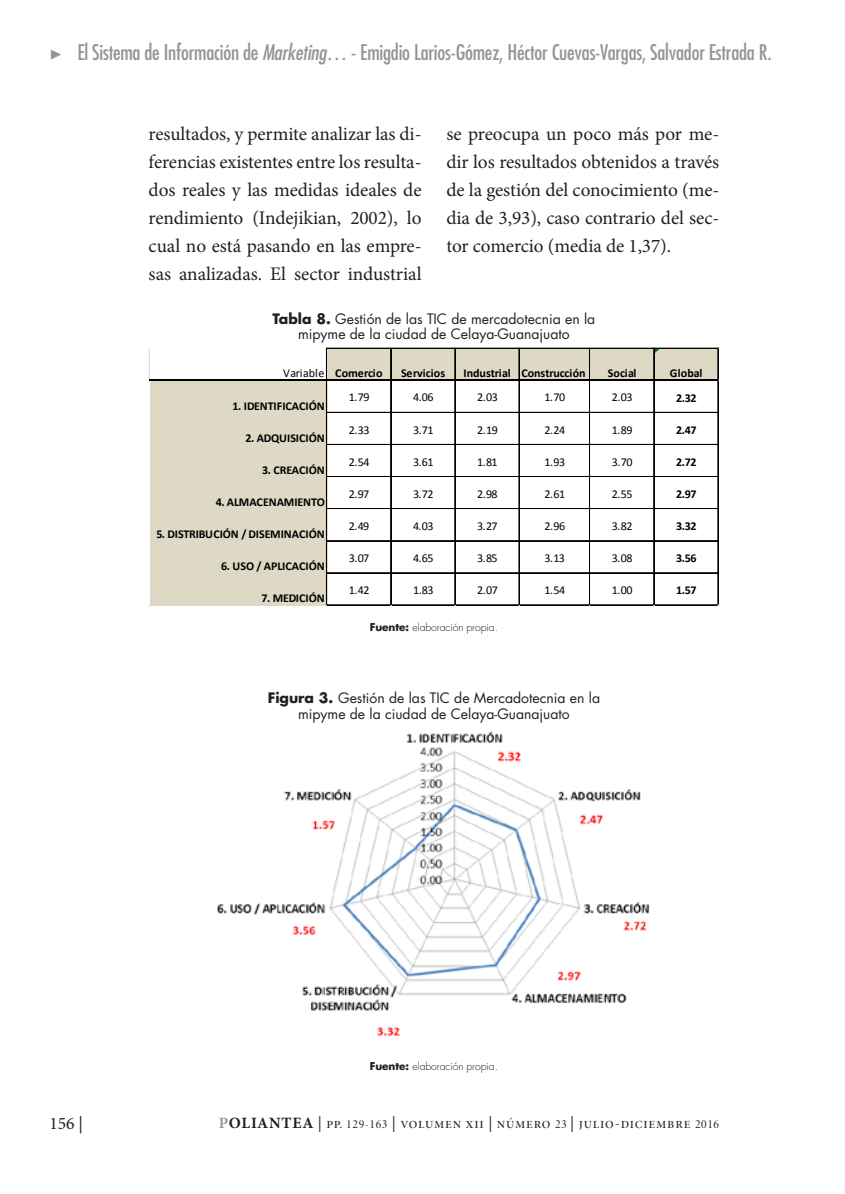
<style>
.page{position:relative;width:845px;height:1194px;background:#fff}
.page>*{position:absolute;margin:0;border:0;box-sizing:border-box;transform-origin:0 0}
.t1{font:condensed 21px "Futura Std";letter-spacing:-.01em;color:#939598}
.TXT{font:19.25px/28px "Minion Pro";letter-spacing:-.005em;color:#231f20;text-align:justify}
.t2{font:17.5px "Minion Pro";color:#231f20}
.t3{font:15.75px "Minion Pro Disp";letter-spacing:.05em;color:#231f20}
.titulo_tabla{font:14px/15.8px "Futura Std";color:#231f20;text-align:center}
.t4{font:700 12.08px "Calibri";letter-spacing:-.005em;color:#000}
.t5{font:12.08px "Calibri";letter-spacing:-.04em;color:#000}
.t6{font:12.08px "Calibri";letter-spacing:.01em;color:#000}
.fuente{font:300 10.5px "Futura Std";letter-spacing:-.01em;color:#231f20}
.s1{font-family:"Minion Pro";font-stretch:normal}
.s2{font-style:italic}
.s3{font-weight:700}
.s4{font-family:"Minion Pro";font-weight:700;color:#939598}
.s5{font-family:"Minion Pro";font-weight:700}
.s6{font-family:"Minion Pro"}
.s7{font-size:12.25px}
</style>
<div class="page">
<div style="left:326px;top:349px;width:392px;height:32px;background:#ddd9c4"></div>
<div style="left:150px;top:380px;width:177px;height:225px;background:#ddd9c4"></div>
<hr style="left:327px;top:348px;width:391px;height:1px;background:#000">
<hr style="left:149px;top:349px;width:1px;height:30px;background:#dadcdd">
<hr style="left:326px;top:348px;width:1px;height:31px;background:#000">
<hr style="left:390px;top:348px;width:1px;height:31px;background:#000">
<hr style="left:391px;top:348px;width:1px;height:31px;background:#000">
<hr style="left:454px;top:348px;width:1px;height:31px;background:#000">
<hr style="left:455px;top:348px;width:1px;height:31px;background:#000">
<hr style="left:518px;top:348px;width:1px;height:31px;background:#000">
<hr style="left:519px;top:348px;width:1px;height:31px;background:#000">
<hr style="left:589px;top:348px;width:1px;height:31px;background:#000">
<hr style="left:653px;top:348px;width:1px;height:31px;background:#000">
<hr style="left:654px;top:348px;width:1px;height:31px;background:#000">
<hr style="left:149px;top:379px;width:569px;height:2px;background:#000">
<hr style="left:717px;top:348px;width:1px;height:31px;background:#000">
<hr style="left:718px;top:348px;width:1px;height:31px;background:#000">
<hr style="left:326px;top:381px;width:1px;height:224px;background:#000">
<hr style="left:390px;top:381px;width:1px;height:224px;background:#000">
<hr style="left:391px;top:381px;width:1px;height:224px;background:#000">
<hr style="left:454px;top:381px;width:1px;height:224px;background:#000">
<hr style="left:455px;top:381px;width:1px;height:224px;background:#000">
<hr style="left:518px;top:381px;width:1px;height:224px;background:#000">
<hr style="left:519px;top:381px;width:1px;height:224px;background:#000">
<hr style="left:589px;top:381px;width:1px;height:224px;background:#000">
<hr style="left:653px;top:381px;width:1px;height:224px;background:#000">
<hr style="left:654px;top:381px;width:1px;height:224px;background:#000">
<hr style="left:327px;top:604px;width:391px;height:1px;background:#000">
<hr style="left:327px;top:605px;width:391px;height:1px;background:#000">
<hr style="left:717px;top:381px;width:1px;height:224px;background:#000">
<hr style="left:718px;top:381px;width:1px;height:224px;background:#000">
<hr style="left:327px;top:412px;width:391px;height:1px;background:#000">
<hr style="left:327px;top:444px;width:391px;height:1px;background:#000">
<hr style="left:327px;top:476px;width:391px;height:1px;background:#000">
<hr style="left:327px;top:508px;width:391px;height:1px;background:#000">
<hr style="left:327px;top:540px;width:391px;height:1px;background:#000">
<hr style="left:327px;top:541px;width:391px;height:1px;background:#000">
<hr style="left:327px;top:572px;width:391px;height:1px;background:#000">
<hr style="left:327px;top:573px;width:391px;height:1px;background:#000">
<img style="left:216px;top:731px;width:434px;height:305px">
<p class="t1" style="left:49px;top:40px;width:724px"><span class="s1">▶</span> El Sistema de Información de <span class="s2">Marketing</span>… - Emigdio Larios-Gómez, Héctor Cuevas-Vargas, Salvador Estrada R.</p>
<p class="TXT" style="left:149px;top:120px;width:274px">resultados, y permite analizar las di&shy;ferencias existentes entre los resulta&shy;dos reales y las medidas ideales de rendimiento (Indejikian, 2002), lo cual no está pasando en las empre&shy;sas analizadas. El sector industrial</p>
<p class="TXT" style="left:446px;top:120px;width:274px">se preocupa un poco más por me&shy;dir los resultados obtenidos a través de la gestión del conocimiento (me&shy;dia de 3,93), caso contrario del sec&shy;tor comercio (media de 1,37).</p>
<p class="titulo_tabla" style="left:272px;top:311px;width:324px"><span class="s3">Tabla 8.</span> Gestión de las TIC de mercadotecnia en la mipyme de la ciudad de Celaya-Guanajuato</p>
<p class="t6" style="left:283px;top:365px;width:101px">Variable <span class="s3">Comercio</span></p>
<p class="t4" style="left:401px;top:365px;width:46px">Servicios</p>
<p class="t4" style="left:463px;top:365px;width:123px">Industrial Construcción</p>
<p class="t4" style="left:608px;top:365px;width:30px">Social</p>
<p class="t4" style="left:670px;top:365px;width:34px">Global</p>
<p class="t4" style="left:233px;top:398px;width:94px">1. IDENTIFICACIÓN</p>
<p class="t5" style="left:349px;top:390px;width:22px">1.79</p>
<p class="t5" style="left:413px;top:390px;width:22px">4.06</p>
<p class="t5" style="left:477px;top:390px;width:22px">2.03</p>
<p class="t5" style="left:544px;top:390px;width:22px">1.70</p>
<p class="t5" style="left:612px;top:390px;width:22px">2.03</p>
<p class="t4" style="left:676px;top:390px;width:22px">2.32</p>
<p class="t4" style="left:245px;top:430px;width:81px">2. ADQUISICIÓN</p>
<p class="t5" style="left:349px;top:422px;width:22px">2.33</p>
<p class="t5" style="left:413px;top:422px;width:22px">3.71</p>
<p class="t5" style="left:477px;top:422px;width:22px">2.19</p>
<p class="t5" style="left:544px;top:422px;width:22px">2.24</p>
<p class="t5" style="left:612px;top:422px;width:22px">1.89</p>
<p class="t4" style="left:676px;top:422px;width:22px">2.47</p>
<p class="t4" style="left:262px;top:462px;width:64px">3. CREACIÓN</p>
<p class="t5" style="left:349px;top:454px;width:22px">2.54</p>
<p class="t5" style="left:413px;top:454px;width:22px">3.61</p>
<p class="t5" style="left:477px;top:454px;width:22px">1.81</p>
<p class="t5" style="left:544px;top:454px;width:22px">1.93</p>
<p class="t5" style="left:612px;top:454px;width:22px">3.70</p>
<p class="t4" style="left:676px;top:454px;width:22px">2.72</p>
<p class="t4" style="left:216px;top:494px;width:111px">4. ALMACENAMIENTO</p>
<p class="t5" style="left:349px;top:486px;width:22px">2.97</p>
<p class="t5" style="left:413px;top:486px;width:22px">3.72</p>
<p class="t5" style="left:477px;top:486px;width:22px">2.98</p>
<p class="t5" style="left:544px;top:486px;width:22px">2.61</p>
<p class="t5" style="left:612px;top:486px;width:22px">2.55</p>
<p class="t4" style="left:676px;top:486px;width:22px">2.97</p>
<p class="t4" style="left:156px;top:526px;width:170px">5. DISTRIBUCIÓN / DISEMINACIÓN</p>
<p class="t5" style="left:349px;top:518px;width:22px">2.49</p>
<p class="t5" style="left:413px;top:518px;width:22px">4.03</p>
<p class="t5" style="left:477px;top:518px;width:22px">3.27</p>
<p class="t5" style="left:544px;top:518px;width:22px">2.96</p>
<p class="t5" style="left:612px;top:518px;width:22px">3.82</p>
<p class="t4" style="left:676px;top:518px;width:22px">3.32</p>
<p class="t4" style="left:221px;top:558px;width:105px">6. USO / APLICACIÓN</p>
<p class="t5" style="left:349px;top:550px;width:22px">3.07</p>
<p class="t5" style="left:413px;top:550px;width:22px">4.65</p>
<p class="t5" style="left:477px;top:550px;width:22px">3.85</p>
<p class="t5" style="left:544px;top:550px;width:22px">3.13</p>
<p class="t5" style="left:612px;top:550px;width:22px">3.08</p>
<p class="t4" style="left:676px;top:550px;width:22px">3.56</p>
<p class="t4" style="left:261px;top:590px;width:65px">7. MEDICIÓN</p>
<p class="t5" style="left:349px;top:582px;width:22px">1.42</p>
<p class="t5" style="left:413px;top:582px;width:22px">1.83</p>
<p class="t5" style="left:477px;top:582px;width:22px">2.07</p>
<p class="t5" style="left:544px;top:582px;width:22px">1.54</p>
<p class="t5" style="left:612px;top:582px;width:22px">1.00</p>
<p class="t4" style="left:676px;top:582px;width:22px">1.57</p>
<p class="fuente" style="left:370px;top:621px;width:129px"><span class="s3">Fuente:</span> elaboración propia.</p>
<p class="titulo_tabla" style="left:268px;top:690px;width:334px"><span class="s3">Figura 3.</span> Gestión de las TIC de Mercadotecnia en la mipyme de la ciudad de Celaya-Guanajuato</p>
<p class="fuente" style="left:370px;top:1060px;width:129px"><span class="s3">Fuente:</span> elaboración propia.</p>
<p class="t2" style="left:49px;top:1112px;width:35px">156 |</p>
<p class="t3" style="left:219px;top:1113px;width:502px"><span class="s4">P</span><span class="s5">OLIANTEA</span> <span class="s6">|</span> pp. <span class="s7">129-163</span> <span class="s6">|</span> volumen xii <span class="s6">|</span> número <span class="s7">23</span> <span class="s6">|</span> julio-diciembre <span class="s7">2016</span></p>
</div>
